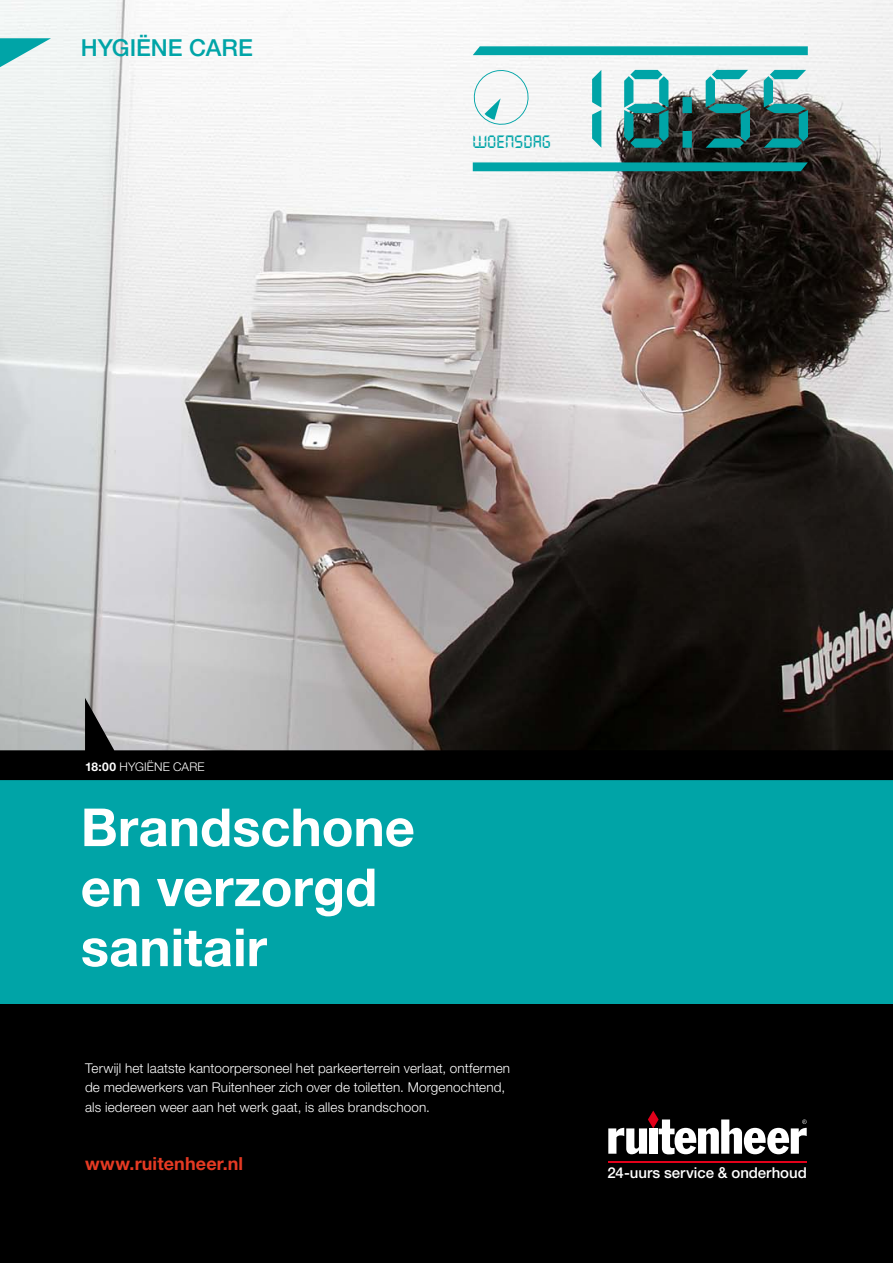
<style>
.page{position:relative;width:893px;height:1263px;background:#fff}
.page>*{position:absolute;margin:0;border:0;box-sizing:border-box;transform-origin:0 0}
.t1{font:108px "Digiface";color:#00a4a7}
.t2{font:700 52.5px/60px "Helvetica Neue LT Std";color:#fff}
.t3{font:500 23.55px "Helvetica Neue LT Std";color:#00a4a7}
.t4{font:700 18px "Helvetica Neue LT Std";letter-spacing:.01em;color:#e53a23}
.t5{font:17.4px "Digiface";letter-spacing:.035em;color:#00a4a7}
.t6{font:500 15px "Helvetica Neue LT Std";letter-spacing:-.005em;color:#fff}
.t7{font:300 13.5px/19.5px "Helvetica Neue LT Std";letter-spacing:.01em;color:#fff}
.t8{font:300 12px "Helvetica Neue LT Std";letter-spacing:.015em;color:#fff}
.s1{font-weight:700}
</style>
<div class="page">
<img style="left:0;top:0;width:893px;height:698px">
<div style="left:0;top:1003px;width:893px;height:260px;background:#000"></div>
<svg style="left:0;top:38px;width:51px;height:29px"></svg>
<svg style="left:471px;top:67px;width:60px;height:61px"></svg>
<svg style="left:473px;top:46px;width:335px;height:9px;background:#0ba7aa"></svg>
<svg style="left:473px;top:162px;width:335px;height:9px;background:#06a0a2"></svg>
<div style="left:0;top:780px;width:893px;height:223px;background:#00a4a7"></div>
<svg style="left:0;top:698px;width:893px;height:82px;background:#3b3937"></svg>
<hr style="left:608px;top:1162px;width:199px;height:1px;background:#e2001a">
<svg style="left:608px;top:1110px;width:199px;height:44px"></svg>
<h3 class="t3" style="left:81px;top:33px;width:174px">hygiëne care</h3>
<p class="t5" style="left:473px;top:130px;width:80px">WOENSDAG</p>
<h1 class="t1" style="left:570px;top:40px;width:244px">18:55</h1>
<p class="t8" style="left:85px;top:760px;width:121px"><span class="s1">18:00</span> hygiëne care</p>
<h2 class="t2" style="left:81px;top:796px;width:336px">Brandschone en verzorgd sanitair</h2>
<p class="t7" style="left:85px;top:1058px;width:427px">Terwijl het laatste kantoorpersoneel het parkeerterrein verlaat, ontfermen de medewerkers van Ruitenheer zich over de toiletten. Morgenochtend, als iedereen weer aan het werk gaat, is alles brandschoon.</p>
<h3 class="t4" style="left:85px;top:1152px;width:160px">www.ruitenheer.nl</h3>
<p class="t6" style="left:607px;top:1164px;width:201px">24-uurs service &amp; onderhoud</p>
</div>
